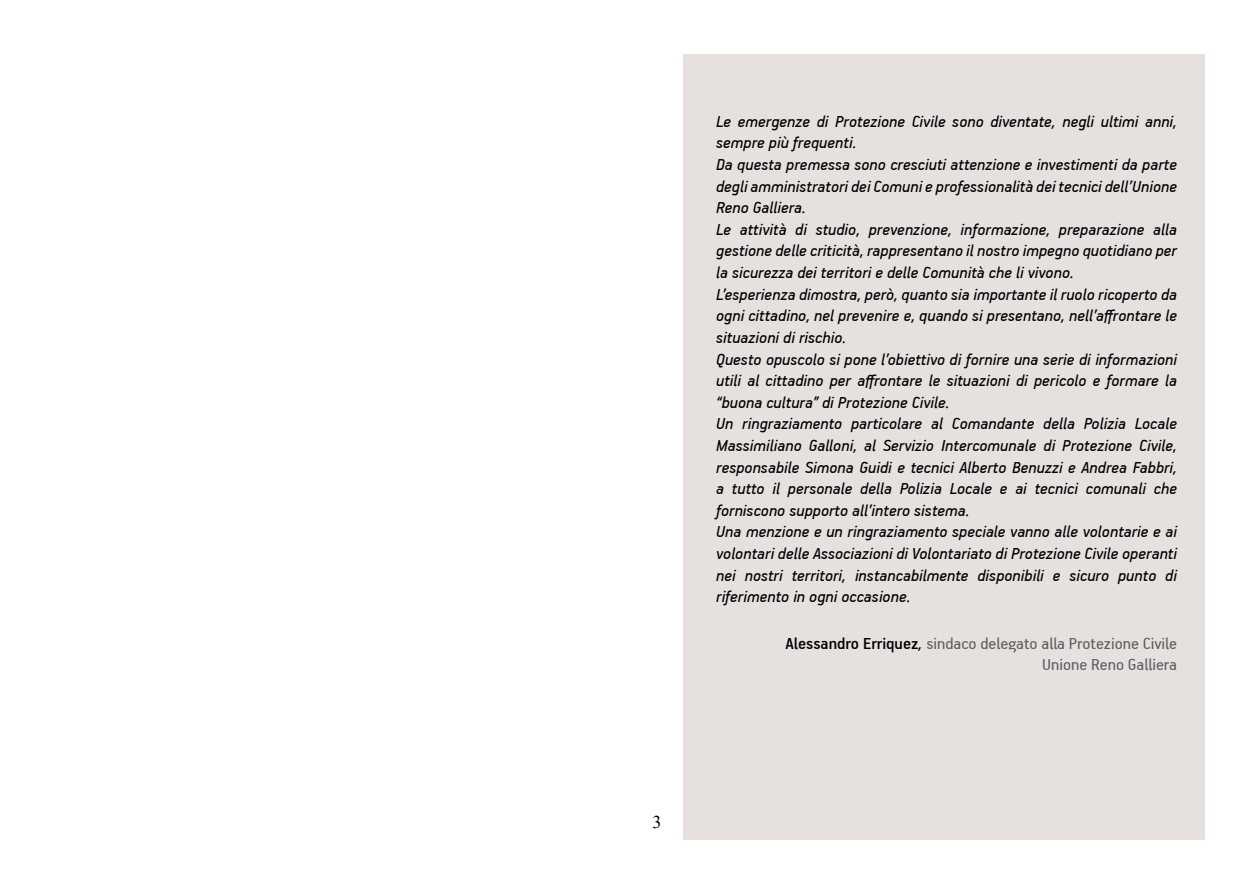
<style>
.page{position:relative;width:1259px;height:893px;background:#fff}
.page>*{position:absolute;margin:0;border:0;box-sizing:border-box;transform-origin:0 0}
.t1{font:italic 18px/21.6px "PF Handbook Pro";color:#000}
.t2{font:18px/21.6px "PF Handbook Pro";color:#5f6062;text-align:right}
.t3{font:18px "Times New Roman";color:#000}
.s1{font-weight:500;color:#000}
.s2{font-style:italic;color:#000}
</style>
<div class="page">
<div style="left:683px;top:54px;width:522px;height:785px;background:#e6e1df"></div>
<p class="t1" style="left:716px;top:110px;width:462px">Le emergenze di Protezione Civile sono diventate, negli ultimi anni, sempre più frequenti.<br>Da questa premessa sono cresciuti attenzione e investimenti da parte degli amministratori dei Comuni e professionalità dei tecnici dell’Unione Reno Galliera.<br>Le attività di studio, prevenzione, informazione, preparazione alla gestione delle criticità, rappresentano il nostro impegno quotidiano per la sicurezza dei territori e delle Comunità che li vivono.<br>L’esperienza dimostra, però, quanto sia importante il ruolo ricoperto da ogni cittadino, nel prevenire e, quando si presentano, nell’affrontare le situazioni di rischio.<br>Questo opuscolo si pone l’obiettivo di fornire una serie di informazioni utili al cittadino per affrontare le situazioni di pericolo e formare la “buona cultura” di Protezione Civile.<br>Un ringraziamento particolare al Comandante della Polizia Locale Massimiliano Galloni, al Servizio Intercomunale di Protezione Civile, responsabile Simona Guidi e tecnici Alberto Benuzzi e Andrea Fabbri, a tutto il personale della Polizia Locale e ai tecnici comunali che forniscono supporto all’intero sistema.<br>Una menzione e un ringraziamento speciale vanno alle volontarie e ai volontari delle Associazioni di Volontariato di Protezione Civile operanti nei nostri territori, instancabilmente disponibili e sicuro punto di riferimento in ogni occasione.</p>
<p class="t2" style="left:785px;top:632px;width:393px"><span class="s1">Alessandro Erriquez</span><span class="s2">,</span> sindaco delegato alla Protezione Civile<br>Unione Reno Galliera</p>
<p class="t3" style="left:652px;top:809px;width:10px">3</p>
</div>
